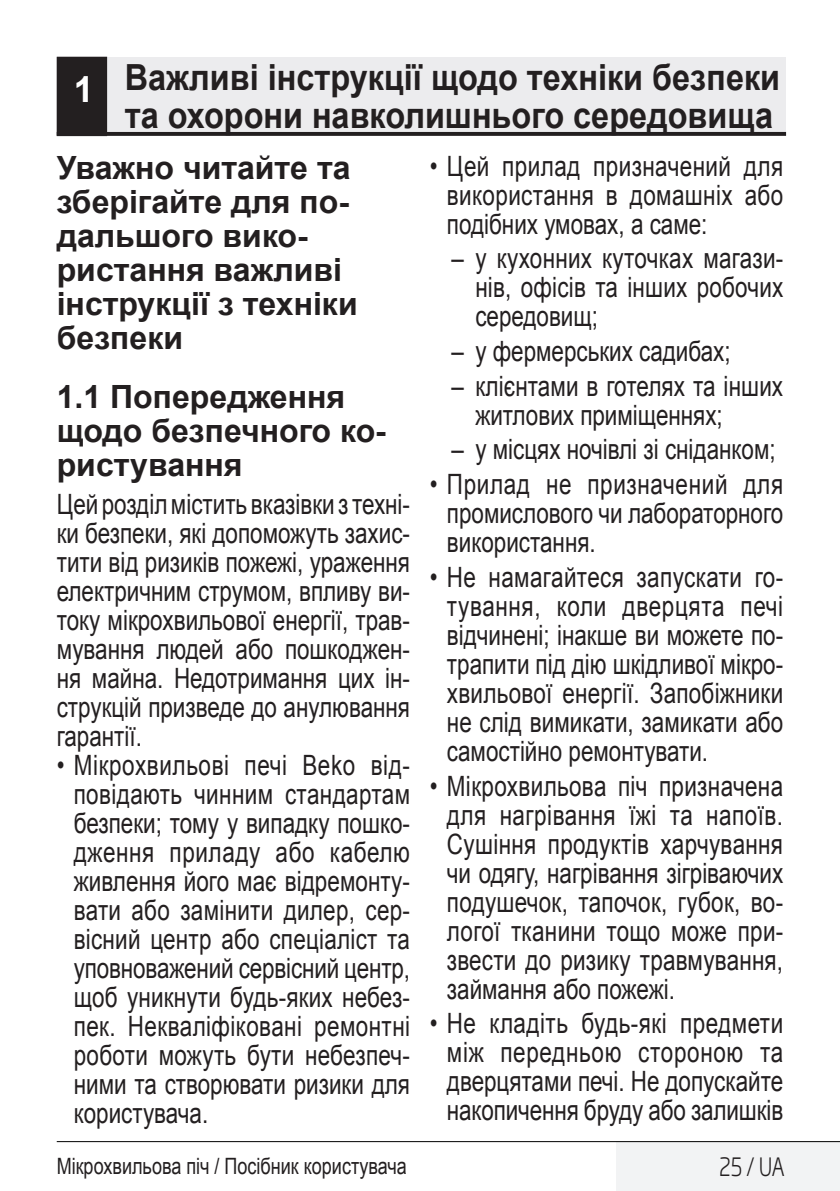
<style>
.page{position:relative;width:840px;height:1191px;background:#fff}
.page>*{position:absolute;margin:0;border:0;box-sizing:border-box;transform-origin:0 0}
.Unite_Baslik_Guvenli{font:700 36px/38px "Arial";color:#231f20;text-align:right;scale:.9 1}
.Alt_Baslik_Guvenlık{font:700 32px/34px "Arial";color:#231f20}
.Guvenlik_Giris_Parag{font:28px/29px "Arial";color:#231f20;text-align:justify;scale:.8 1}
.t1{font:300 25px "Soho Gothic Pro";color:#231f20;scale:.8 1}
.t2{font:22.4px "Arial";color:#231f20;scale:.8 1}
.s1{color:#fff}
</style>
<div class="page">
<div style="left:616px;top:1141px;width:223px;height:50px;background:#f2f3f4"></div>
<hr style="left:57px;top:1141px;width:782px;height:1px;background:#000">
<div style="left:57px;top:57px;width:728px;height:77px;background:#ececee"></div>
<hr style="left:57px;top:132px;width:728px;height:3px;background:#231f20">
<div style="left:58px;top:58px;width:48px;height:77px;background:#231f20"></div>
<div style="left:57px;top:57px;width:50px;height:79px;border:2px solid #231f20"></div>
<p class="Unite_Baslik_Guvenli" style="left:74px;top:60px;width:786px"><span class="s1">1</span> Важливі інструкції щодо техніки безпеки та охорони навколишнього середовища</p>
<p class="Alt_Baslik_Guvenlık" style="left:57px;top:151px;width:302px">Уважно читайте та зберігайте для по&shy;дальшого вико&shy;ристання важливі інструкції з техніки безпеки</p>
<p class="Alt_Baslik_Guvenlık" style="left:57px;top:381px;width:330px">1.1 Попередження щодо безпечного ко&shy;ристування</p>
<p class="Guvenlik_Giris_Parag" style="left:57px;top:489px;width:443px">Цей розділ містить вказівки з техні&shy;ки безпеки, які допоможуть захис&shy;тити від ризиків пожежі, ураження електричним струмом, впливу ви&shy;току мікрохвильової енергії, трав&shy;мування людей або пошкоджен&shy;ня майна. Недотримання цих ін&shy;струкцій призведе до анулювання гарантії.</p>
<p class="Guvenlik_Giris_Parag" style="left:74px;top:750px;width:421px;text-indent:-17px">• Мікрохвильові печі Beko від&shy;повідають чинним стандартам безпеки; тому у випадку пошко&shy;дження приладу або кабелю живлення його має відремонту&shy;вати або замінити дилер, сер&shy;вісний центр або спеціаліст та уповноважений сервісний центр, щоб уникнути будь-яких небез&shy;пек. Некваліфіковані ремонтні роботи можуть бути небезпеч&shy;ними та створювати ризики для користувача.</p>
<p class="Guvenlik_Giris_Parag" style="left:446px;top:152px;width:421px;text-indent:-17px">• Цей прилад призначений для використання в домашніх або подібних умовах, а саме:</p>
<p class="Guvenlik_Giris_Parag" style="left:475px;top:244px;width:386px;text-indent:-24px">– у кухонних куточках магази&shy;нів, офісів та інших робочих середовищ;</p>
<p class="Guvenlik_Giris_Parag" style="left:451px;top:337px;width:350px">– у фермерських садибах;</p>
<p class="Guvenlik_Giris_Parag" style="left:475px;top:372px;width:386px;text-indent:-24px">– клієнтами в готелях та інших житлових приміщеннях;</p>
<p class="Guvenlik_Giris_Parag" style="left:451px;top:435px;width:406px">– у місцях ночівлі зі сніданком;</p>
<p class="Guvenlik_Giris_Parag" style="left:446px;top:470px;width:421px;text-indent:-17px">• Прилад не призначений для промислового чи лабораторного використання.</p>
<p class="Guvenlik_Giris_Parag" style="left:446px;top:563px;width:421px;text-indent:-17px">• Не намагайтеся запускати го&shy;тування, коли дверцята печі відчинені; інакше ви можете по&shy;трапити під дію шкідливої мікро&shy;хвильової енергії. Запобіжники не слід вимикати, замикати або самостійно ремонтувати.</p>
<p class="Guvenlik_Giris_Parag" style="left:446px;top:771px;width:421px;text-indent:-17px">• Мікрохвильова піч призначена для нагрівання їжі та напоїв.<br>Сушіння продуктів харчування чи одягу, нагрівання зігріваючих подушечок, тапочок, губок, во&shy;логої тканини тощо може при&shy;звести до ризику травмування, займання або пожежі.</p>
<p class="Guvenlik_Giris_Parag" style="left:446px;top:1009px;width:421px;text-indent:-17px">• Не кладіть будь-які предмети між передньою стороною та дверцятами печі. Не допускайте накопичення бруду або залишків</p>
<p class="t2" style="left:57px;top:1151px;width:439px">Мікрохвильова піч / Посібник користувача</p>
<p class="t1" style="left:718px;top:1147px;width:83px">25 / UA</p>
</div>
